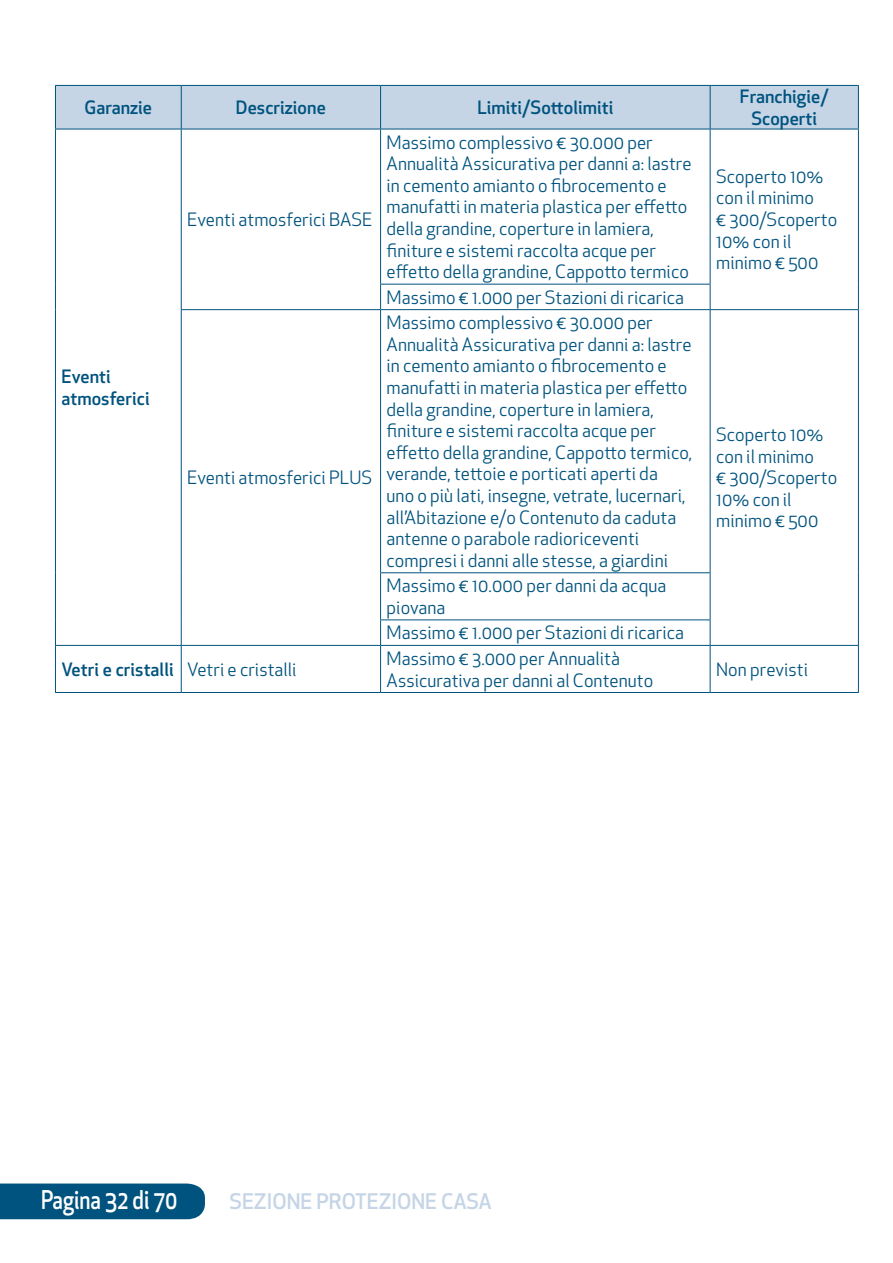
<style>
.page{position:relative;width:893px;height:1263px;background:#fff}
.page>*{position:absolute;margin:0;border:0;box-sizing:border-box;transform-origin:0 0}
.t1{font:500 25.2px "Apex New";color:#fff;scale:.83 1}
.t2{font:500 21px "Apex New";color:#c5d5e6}
.PARAGRAFO_TESTO{font:18px/21.6px "Apex New";letter-spacing:.005em;color:#00537e}
.PARAGRAFO_TESTO-2{font:500 18px "Apex New";letter-spacing:.005em;color:#00537e}
</style>
<div class="page">
<div style="left:0;top:1183px;width:205px;height:36px;background:#00537e"></div>
<div style="left:56px;top:86px;width:802px;height:43px;background:#c5d5e6"></div>
<hr style="left:55px;top:129px;width:1px;height:155px;background:#00537e">
<svg style="left:55px;top:284px;width:1px;height:26px"></svg>
<hr style="left:55px;top:310px;width:1px;height:263px;background:#00537e">
<hr style="left:55px;top:573px;width:1px;height:47px;background:#00537e">
<svg style="left:55px;top:620px;width:1px;height:25px"></svg>
<hr style="left:181px;top:129px;width:1px;height:155px;background:#00537e">
<svg style="left:181px;top:284px;width:1px;height:25px"></svg>
<hr style="left:380px;top:129px;width:1px;height:155px;background:#00537e">
<hr style="left:710px;top:129px;width:1px;height:155px;background:#00537e">
<hr style="left:858px;top:129px;width:1px;height:155px;background:#00537e">
<svg style="left:858px;top:284px;width:1px;height:25px"></svg>
<hr style="left:380px;top:284px;width:330px;height:1px;background:#00537e">
<svg style="left:380px;top:284px;width:1px;height:25px"></svg>
<svg style="left:710px;top:284px;width:1px;height:25px"></svg>
<hr style="left:181px;top:309px;width:200px;height:1px;background:#00537e">
<hr style="left:181px;top:310px;width:1px;height:263px;background:#00537e">
<hr style="left:181px;top:573px;width:1px;height:47px;background:#00537e">
<svg style="left:181px;top:620px;width:1px;height:25px"></svg>
<hr style="left:381px;top:309px;width:329px;height:1px;background:#00537e">
<hr style="left:380px;top:310px;width:1px;height:262px;background:#00537e">
<hr style="left:710px;top:309px;width:149px;height:1px;background:#00537e">
<hr style="left:710px;top:310px;width:1px;height:262px;background:#00537e">
<hr style="left:858px;top:310px;width:1px;height:263px;background:#00537e">
<hr style="left:858px;top:573px;width:1px;height:47px;background:#00537e">
<svg style="left:858px;top:620px;width:1px;height:25px"></svg>
<hr style="left:380px;top:572px;width:330px;height:1px;background:#00537e">
<hr style="left:380px;top:573px;width:1px;height:46px;background:#00537e">
<hr style="left:710px;top:573px;width:1px;height:46px;background:#00537e">
<hr style="left:380px;top:619px;width:330px;height:1px;background:#00537e">
<svg style="left:380px;top:620px;width:1px;height:25px"></svg>
<svg style="left:710px;top:620px;width:1px;height:25px"></svg>
<hr style="left:55px;top:645px;width:126px;height:1px;background:#00537e">
<hr style="left:55px;top:646px;width:1px;height:46px;background:#00537e">
<hr style="left:181px;top:645px;width:200px;height:1px;background:#00537e">
<hr style="left:181px;top:646px;width:1px;height:46px;background:#00537e">
<hr style="left:381px;top:645px;width:329px;height:1px;background:#00537e">
<hr style="left:380px;top:646px;width:1px;height:46px;background:#00537e">
<hr style="left:710px;top:645px;width:149px;height:1px;background:#00537e">
<hr style="left:710px;top:646px;width:1px;height:46px;background:#00537e">
<hr style="left:858px;top:646px;width:1px;height:46px;background:#00537e">
<hr style="left:55px;top:692px;width:126px;height:1px;background:#00537e">
<hr style="left:181px;top:692px;width:200px;height:1px;background:#00537e">
<hr style="left:381px;top:692px;width:329px;height:1px;background:#00537e">
<hr style="left:710px;top:692px;width:149px;height:1px;background:#00537e">
<hr style="left:55px;top:86px;width:1px;height:43px;background:#00537e">
<hr style="left:55px;top:85px;width:126px;height:1px;background:#00537e">
<hr style="left:181px;top:85px;width:200px;height:1px;background:#00537e">
<hr style="left:381px;top:85px;width:329px;height:1px;background:#00537e">
<hr style="left:710px;top:85px;width:149px;height:1px;background:#00537e">
<hr style="left:181px;top:86px;width:1px;height:43px;background:#00537e">
<hr style="left:380px;top:86px;width:1px;height:43px;background:#00537e">
<hr style="left:710px;top:86px;width:1px;height:43px;background:#00537e">
<hr style="left:858px;top:86px;width:1px;height:43px;background:#00537e">
<hr style="left:55px;top:129px;width:126px;height:1px;background:#00537e">
<hr style="left:181px;top:129px;width:200px;height:1px;background:#00537e">
<hr style="left:381px;top:129px;width:329px;height:1px;background:#00537e">
<hr style="left:710px;top:129px;width:149px;height:1px;background:#00537e">
<p class="PARAGRAFO_TESTO-2" style="left:85px;top:95px;width:69px">Garanzie</p>
<p class="PARAGRAFO_TESTO-2" style="left:236px;top:95px;width:91px">Descrizione</p>
<p class="PARAGRAFO_TESTO-2" style="left:477px;top:95px;width:137px">Limiti/Sottolimiti</p>
<p class="PARAGRAFO_TESTO-2" style="left:61px;top:365px;width:51px">Eventi</p>
<p class="PARAGRAFO_TESTO-2" style="left:61px;top:386px;width:90px">atmosferici</p>
<p class="PARAGRAFO_TESTO" style="left:187px;top:209px;width:187px">Eventi atmosferici BASE</p>
<p class="PARAGRAFO_TESTO" style="left:187px;top:467px;width:187px">Eventi atmosferici PLUS</p>
<p class="PARAGRAFO_TESTO" style="left:387px;top:131px;width:307px">Massimo complessivo € 30.000 per Annualità Assicurativa per danni a: lastre in cemento amianto o fibrocemento e manufatti in materia plastica per effetto della grandine, coperture in lamiera, finiture e sistemi raccolta acque per effetto della grandine, Cappotto termico</p>
<p class="PARAGRAFO_TESTO" style="left:387px;top:286px;width:299px">Massimo € 1.000 per Stazioni di ricarica</p>
<p class="PARAGRAFO_TESTO" style="left:387px;top:312px;width:307px">Massimo complessivo € 30.000 per Annualità Assicurativa per danni a: lastre in cemento amianto o fibrocemento e manufatti in materia plastica per effetto della grandine, coperture in lamiera, finiture e sistemi raccolta acque per effetto della grandine, Cappotto termico, verande, tettoie e porticati aperti da<br>uno o più lati, insegne, vetrate, lucernari, all’Abitazione e/o Contenuto da caduta antenne o parabole radioriceventi compresi i danni alle stesse, a giardini</p>
<p class="PARAGRAFO_TESTO" style="left:387px;top:575px;width:281px">Massimo € 10.000 per danni da acqua</p>
<p class="PARAGRAFO_TESTO" style="left:387px;top:596px;width:60px">piovana</p>
<p class="PARAGRAFO_TESTO" style="left:387px;top:622px;width:299px">Massimo € 1.000 per Stazioni di ricarica</p>
<p class="PARAGRAFO_TESTO-2" style="left:740px;top:85px;width:90px">Franchigie/</p>
<p class="PARAGRAFO_TESTO-2" style="left:751px;top:106px;width:67px">Scoperti</p>
<p class="PARAGRAFO_TESTO" style="left:716px;top:166px;width:109px">Scoperto 10% con il minimo</p>
<p class="PARAGRAFO_TESTO" style="left:716px;top:209px;width:123px">€ 300/Scoperto<br>10% con il</p>
<p class="PARAGRAFO_TESTO" style="left:716px;top:252px;width:104px">minimo € 500</p>
<p class="PARAGRAFO_TESTO" style="left:716px;top:424px;width:109px">Scoperto 10% con il minimo</p>
<p class="PARAGRAFO_TESTO" style="left:716px;top:467px;width:123px">€ 300/Scoperto<br>10% con il</p>
<p class="PARAGRAFO_TESTO" style="left:716px;top:510px;width:104px">minimo € 500</p>
<p class="PARAGRAFO_TESTO-2" style="left:61px;top:657px;width:114px">Vetri e cristalli</p>
<p class="PARAGRAFO_TESTO" style="left:187px;top:658px;width:111px">Vetri e cristalli</p>
<p class="PARAGRAFO_TESTO" style="left:387px;top:647px;width:268px">Massimo € 3.000 per Annualità<br>Assicurativa per danni al Contenuto</p>
<p class="PARAGRAFO_TESTO" style="left:716px;top:658px;width:93px">Non previsti</p>
<h1 class="t1" style="left:41px;top:1183px;width:166px">Pagina 32 di 70</h1>
<p class="t2" style="left:230px;top:1187px;width:264px">SEZIONE PROTEZIONE CASA</p>
</div>
